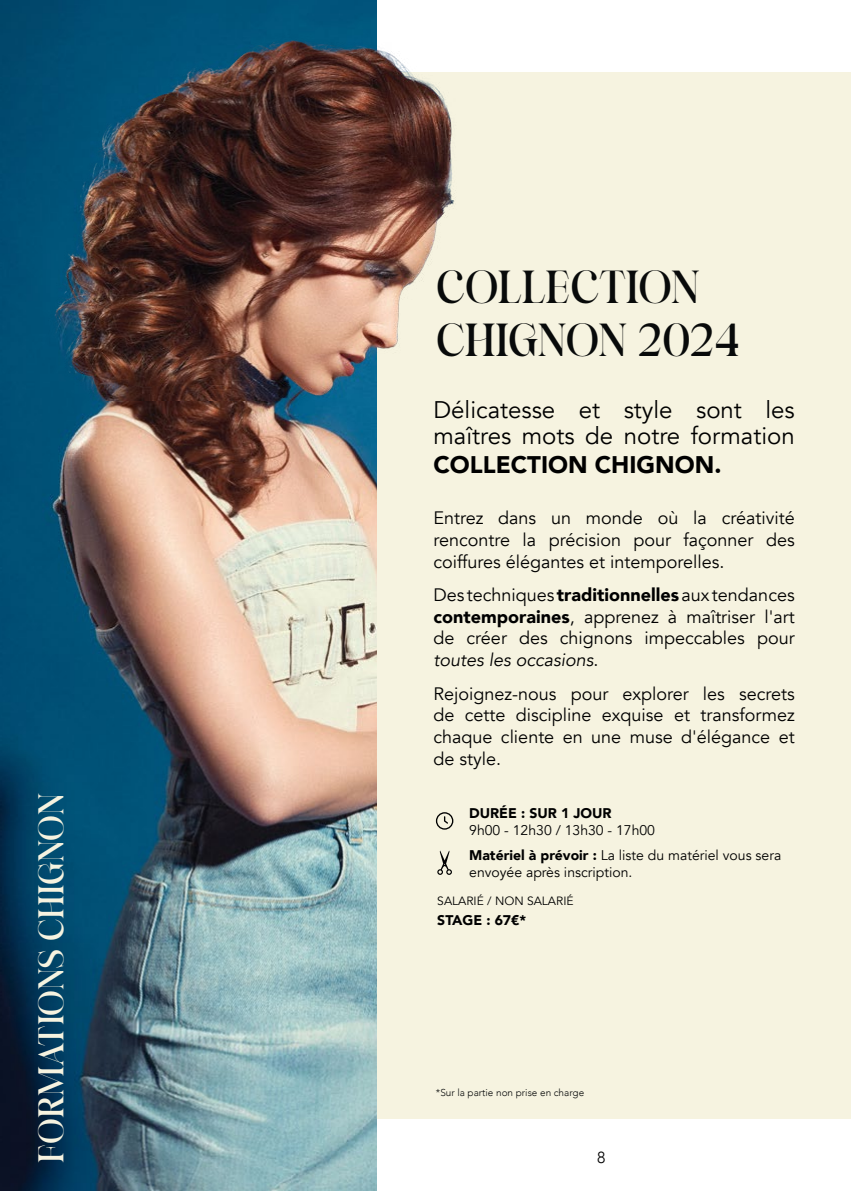
<style>
.page{position:relative;width:851px;height:1191px;background:#fff}
.page>*{position:absolute;margin:0;border:0;box-sizing:border-box;transform-origin:0 0}
.t1{font:44px/52.8px "Felgine";letter-spacing:-.015em;color:#080a0a}
.t2{font:34px "Felgine";letter-spacing:-.015em;color:#f6f3e0}
.t3{font:24px/26px "Avenir";color:#000}
.t4{font:900 24px "Avenir";color:#000}
.t5{font:18px/21.6px "Avenir";color:#000;text-align:justify}
.t6{font:300 16px "Avenir";color:#000}
.t7{font:14px/25.2px "Avenir";color:#000}
.t8{font:900 14px "Avenir";color:#000}
.t9{font:12px "Avenir";color:#000}
.t10{font:300 10px "Avenir";color:#080a0a}
.s1{font-weight:900}
.s2{font-style:italic}
</style>
<div class="page">
<div style="left:101px;top:72px;width:749px;height:1046px;background:#f6f3e0"></div>
<img style="left:0;top:0;width:376px;height:1191px">
<svg style="left:436px;top:812px;width:17px;height:17px"></svg>
<svg style="left:437px;top:850px;width:15px;height:25px"></svg>
<img style="left:0;top:20px;width:455px;height:380px">
<div style="left:401px;top:301px;width:78px;height:113px;background:#f6f3e0"></div>
<h2 class="t2" style="left:30px;top:1162px;width:371px;rotate:-90deg">FORMATIONS CHIGNON</h2>
<h1 class="t1" style="left:436px;top:264px;width:305px">COLLECTION<br>CHIGNON 2024</h1>
<h3 class="t3" style="left:433px;top:397px;width:363px">Délicatesse et style sont les maîtres mots de notre formation</h3>
<h3 class="t4" style="left:433px;top:444px;width:289px">COLLECTION CHIGNON.</h3>
<p class="t5" style="left:433px;top:508px;width:363px">Entrez dans un monde où la créativité rencontre la précision pour façonner des coiffures élégantes et intemporelles.</p>
<p class="t5" style="left:433px;top:584px;width:363px">Des techniques <span class="s1">traditionnelles</span> aux tendances <span class="s1">contemporaines</span>, apprenez à maîtriser l'art de créer des chignons impeccables pour <span class="s2">toutes les occasions</span>.</p>
<p class="t5" style="left:433px;top:683px;width:363px">Rejoignez-nous pour explorer les secrets de cette discipline exquise et transformez chaque cliente en une muse d'élégance et de style.</p>
<p class="t8" style="left:469px;top:801px;width:144px">DURÉE : SUR 1 JOUR</p>
<p class="t7" style="left:469px;top:817px;width:313px">9h00 - 12h30 / 13h30 - 17h00<br><span class="s1">Matériel à prévoir :</span> La liste du matériel vous sera</p>
<p class="t7" style="left:469px;top:859px;width:165px">envoyée après inscription.</p>
<p class="t9" style="left:437px;top:893px;width:138px">SALARIÉ / NON SALARIÉ</p>
<p class="t8" style="left:437px;top:908px;width:90px">STAGE : 67€*</p>
<p class="t10" style="left:436px;top:1086px;width:150px">*Sur la partie non prise en charge</p>
<p class="t6" style="left:597px;top:1147px;width:10px">8</p>
</div>
